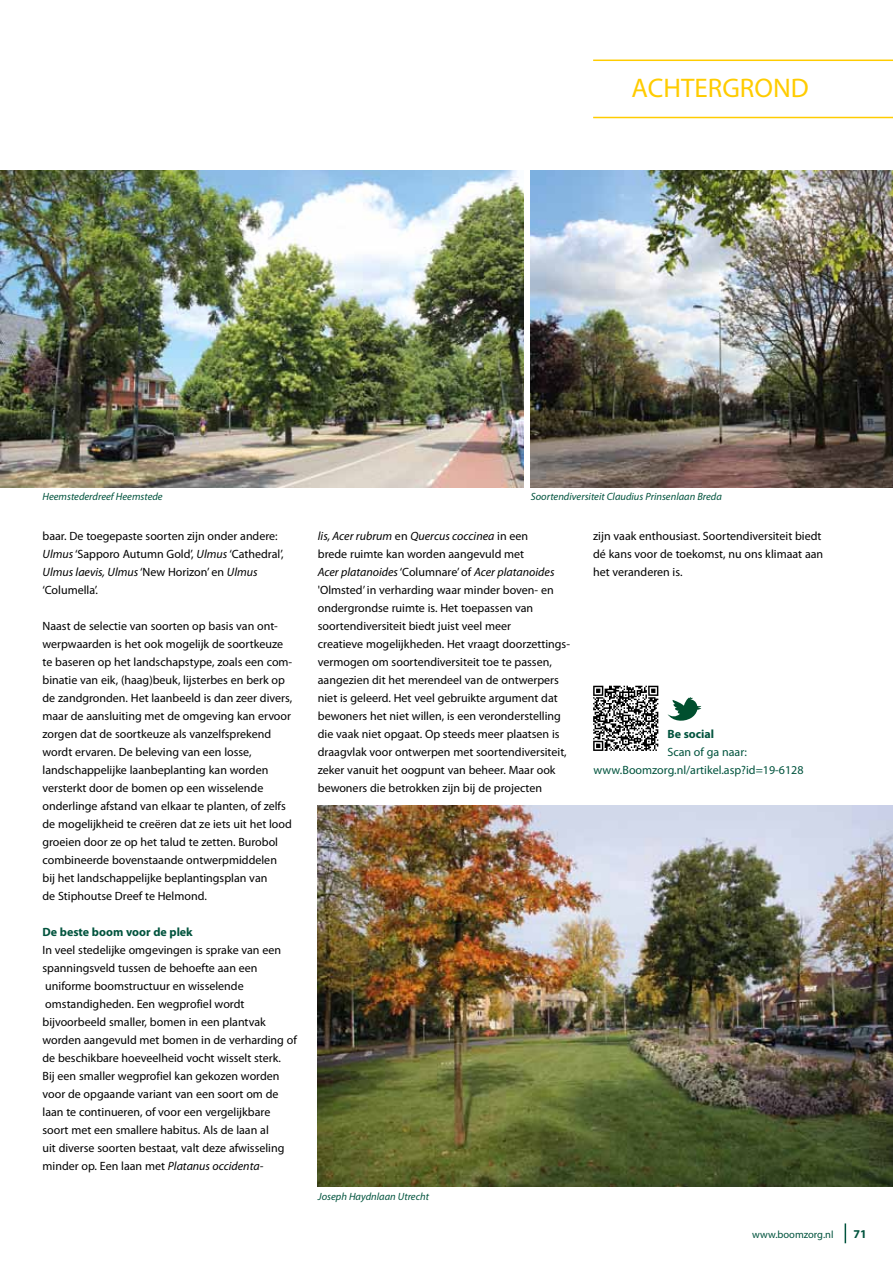
<style>
.page{position:relative;width:893px;height:1263px;background:#fff}
.page>*{position:absolute;margin:0;border:0;box-sizing:border-box;transform-origin:0 0}
.t1{font:27px "Myriad Pro";color:#fc0}
.t2{font:12px/18px "Myriad Pro";color:#000}
.t3{font:12px/18px "Myriad Pro";color:#00533d}
.t4{font:700 12px "Myriad Pro";color:#00533d}
.t5{font:italic 10.5px "Myriad Pro";color:#00533d}
.t6{font:10.5px "Myriad Pro";color:#00533d}
.s1{font-style:italic}
</style>
<div class="page">
<svg style="left:845px;top:1223px;width:1px;height:20px"></svg>
<hr style="left:593px;top:117px;width:300px;height:1px;background:#fc0">
<hr style="left:593px;top:60px;width:300px;height:1px;background:#fc0">
<img style="left:0;top:170px;width:523px;height:317px">
<img style="left:531px;top:170px;width:362px;height:317px">
<img style="left:318px;top:805px;width:575px;height:381px">
<svg style="left:593px;top:686px;width:65px;height:65px"></svg>
<svg style="left:667px;top:697px;width:34px;height:24px"></svg>
<h1 class="t1" style="left:632px;top:71px;width:179px">ACHTERGROND</h1>
<p class="t5" style="left:43px;top:490px;width:122px">Heemstederdreef Heemstede</p>
<p class="t2" style="left:43px;top:527px;width:243px">baar. De toegepaste soorten zijn onder andere:<br><span class="s1">Ulmus</span> ‘Sapporo Autumn Gold’, <span class="s1">Ulmus</span> ‘Cathedral’, <span class="s1">Ulmus laevis, Ulmus</span> ‘New Horizon’ en <span class="s1">Ulmus </span>‘Columella’.</p>
<p class="t2" style="left:43px;top:617px;width:251px">Naast de selectie van soorten op basis van ont&shy;werpwaarden is het ook mogelijk de soortkeuze te baseren op het landschapstype, zoals een com&shy;binatie van eik, (haag)beuk, lijsterbes en berk op de zandgronden. Het laanbeeld is dan zeer divers, maar de aansluiting met de omgeving kan ervoor zorgen dat de soortkeuze als vanzelfsprekend wordt ervaren. De beleving van een losse, landschappelijke laanbeplanting kan worden versterkt door de bomen op een wisselende onderlinge afstand van elkaar te planten, of zelfs de mogelijkheid te creëren dat ze iets uit het lood groeien door ze op het talud te zetten. Burobol combineerde bovenstaande ontwerpmiddelen bij het landschappelijke beplantingsplan van<br>de Stiphoutse Dreef te Helmond.</p>
<p class="t4" style="left:43px;top:924px;width:152px">De beste boom voor de plek</p>
<p class="t2" style="left:43px;top:941px;width:256px">In veel stedelijke omgevingen is sprake van een spanningsveld tussen de behoefte aan een uniforme boomstructuur en wisselende omstandigheden. Een wegprofiel wordt bijvoorbeeld smaller, bomen in een plantvak worden aangevuld met bomen in de verharding of de beschikbare hoeveelheid vocht wisselt sterk.<br>Bij een smaller wegprofiel kan gekozen worden voor de opgaande variant van een soort om de laan te continueren, of voor een vergelijkbare soort met een smallere habitus. Als de laan al<br>uit diverse soorten bestaat, valt deze afwisseling minder op. Een laan met <span class="s1">Platanus occidenta-</span></p>
<p class="t5" style="left:531px;top:490px;width:193px">Soortendiversiteit Claudius Prinsenlaan Breda</p>
<p class="t2" style="left:318px;top:527px;width:254px"><span class="s1">lis, Acer rubrum</span> en <span class="s1">Quercus coccinea</span> in een<br>brede ruimte kan worden aangevuld met<br><span class="s1">Acer platanoides</span> ‘Columnare’ of <span class="s1">Acer platanoides </span>'Olmsted’ in verharding waar minder boven- en ondergrondse ruimte is. Het toepassen van soortendiversiteit biedt juist veel meer<br>creatieve mogelijkheden. Het vraagt doorzettings&shy;vermogen om soortendiversiteit toe te passen, aangezien dit het merendeel van de ontwerpers niet is geleerd. Het veel gebruikte argument dat bewoners het niet willen, is een veronderstelling die vaak niet opgaat. Op steeds meer plaatsen is draagvlak voor ontwerpen met soortendiversiteit, zeker vanuit het oogpunt van beheer. Maar ook bewoners die betrokken zijn bij de projecten</p>
<p class="t2" style="left:593px;top:527px;width:232px">zijn vaak enthousiast. Soortendiversiteit biedt dé kans voor de toekomst, nu ons klimaat aan het veranderen is.</p>
<p class="t4" style="left:667px;top:726px;width:48px">Be social</p>
<p class="t3" style="left:594px;top:743px;width:211px;text-indent:74px">Scan of ga naar: www.Boomzorg.nl/artikel.asp?id=19-6128</p>
<p class="t5" style="left:318px;top:1189px;width:113px">Joseph Haydnlaan Utrecht</p>
<p class="t6" style="left:752px;top:1228px;width:83px">www.boomzorg.nl</p>
<p class="t4" style="left:853px;top:1226px;width:15px">71</p>
</div>
